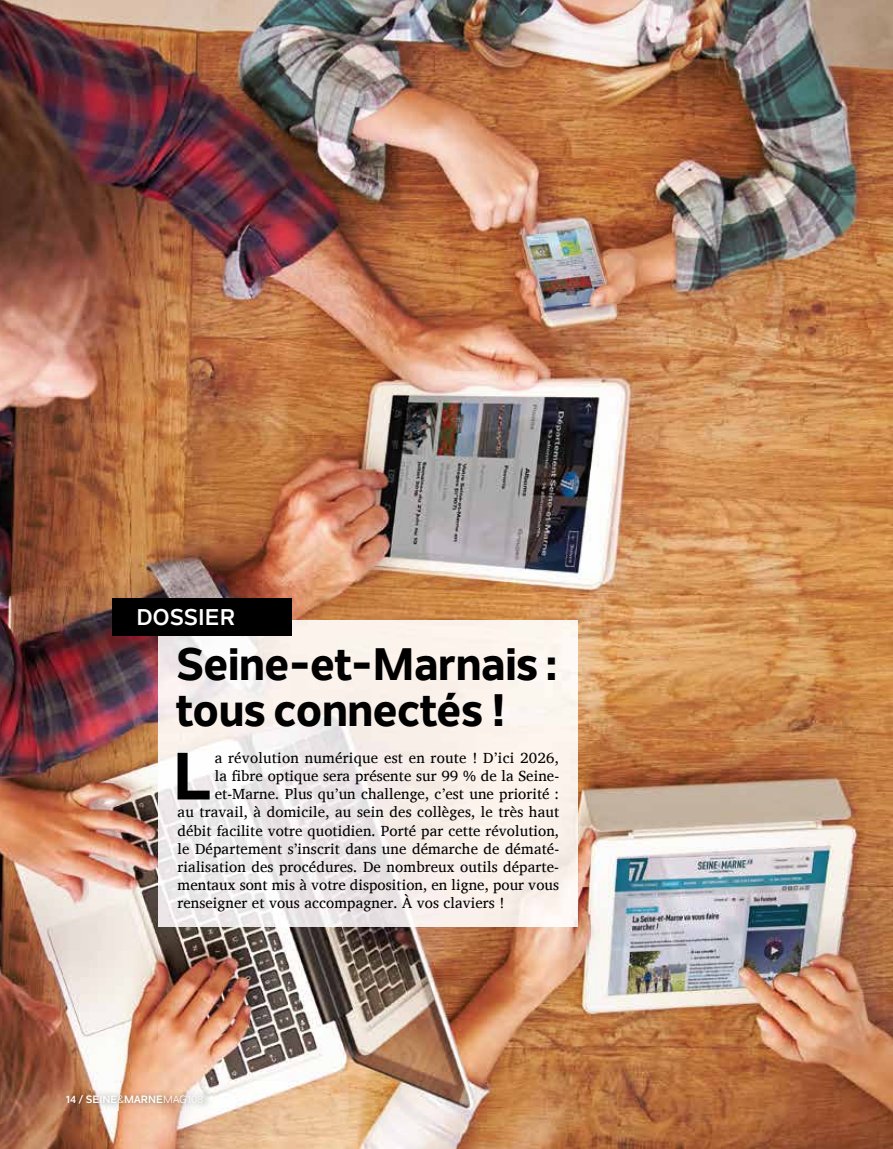
<style>
.page{position:relative;width:893px;height:1149px;background:#fff}
.page>*{position:absolute;margin:0;border:0;box-sizing:border-box;transform-origin:0 0}
.t1{font:800 66px "Nolan Next";color:#000}
.t2{font:800 45px/46.5px "Nolan Next";letter-spacing:-.01em;color:#000}
.t3{font:700 22.5px "Nolan Next";color:#fff}
.t4{font:15px "Charis SIL";letter-spacing:.005em;color:#000}
.t5{font:700 10.5px "Nolan Next";color:#fff}
.s1{font-weight:400}
</style>
<div class="page">
<img style="left:0;top:0;width:893px;height:1148px">
<img style="left:158px;top:620px;width:420px;height:306px">
<div style="left:112px;top:598px;width:180px;height:37px;background:#000"></div>
<img style="left:65px;top:1089px;width:148px;height:20px">
<h3 class="t3" style="left:136px;top:602px;width:100px">DOSSIER</h3>
<h2 class="t2" style="left:176px;top:640px;width:384px">Seine-et-Marnais : tous connectés !</h2>
<h1 class="t1" style="left:173px;top:735px;width:41px">L</h1>
<p class="t4" style="left:215px;top:749px;width:346px">a révolution numérique est en route ! D’ici 2026,</p>
<p class="t4" style="left:215px;top:767px;width:346px">la fibre optique sera présente sur 99 % de la Seine-</p>
<p class="t4" style="left:215px;top:785px;width:346px">et-Marne. Plus qu’un challenge, c’est une priorité :</p>
<p class="t4" style="left:178px;top:803px;width:383px">au travail, à domicile, au sein des collèges, le très haut</p>
<p class="t4" style="left:178px;top:821px;width:383px">débit facilite votre quotidien. Porté par cette révolution,</p>
<p class="t4" style="left:178px;top:839px;width:383px">le Département s’inscrit dans une démarche de dématé-</p>
<p class="t4" style="left:178px;top:857px;width:383px">rialisation des procédures. De nombreux outils départe-</p>
<p class="t4" style="left:178px;top:875px;width:383px">mentaux sont mis à votre disposition, en ligne, pour vous</p>
<p class="t4" style="left:178px;top:893px;width:328px">renseigner et vous accompagner. À vos claviers !</p>
<p class="t5" style="left:66px;top:1092px;width:139px">14 / SEINE<span class="s1">&amp;</span>MARNE<span class="s1">MAG108</span></p>
</div>
